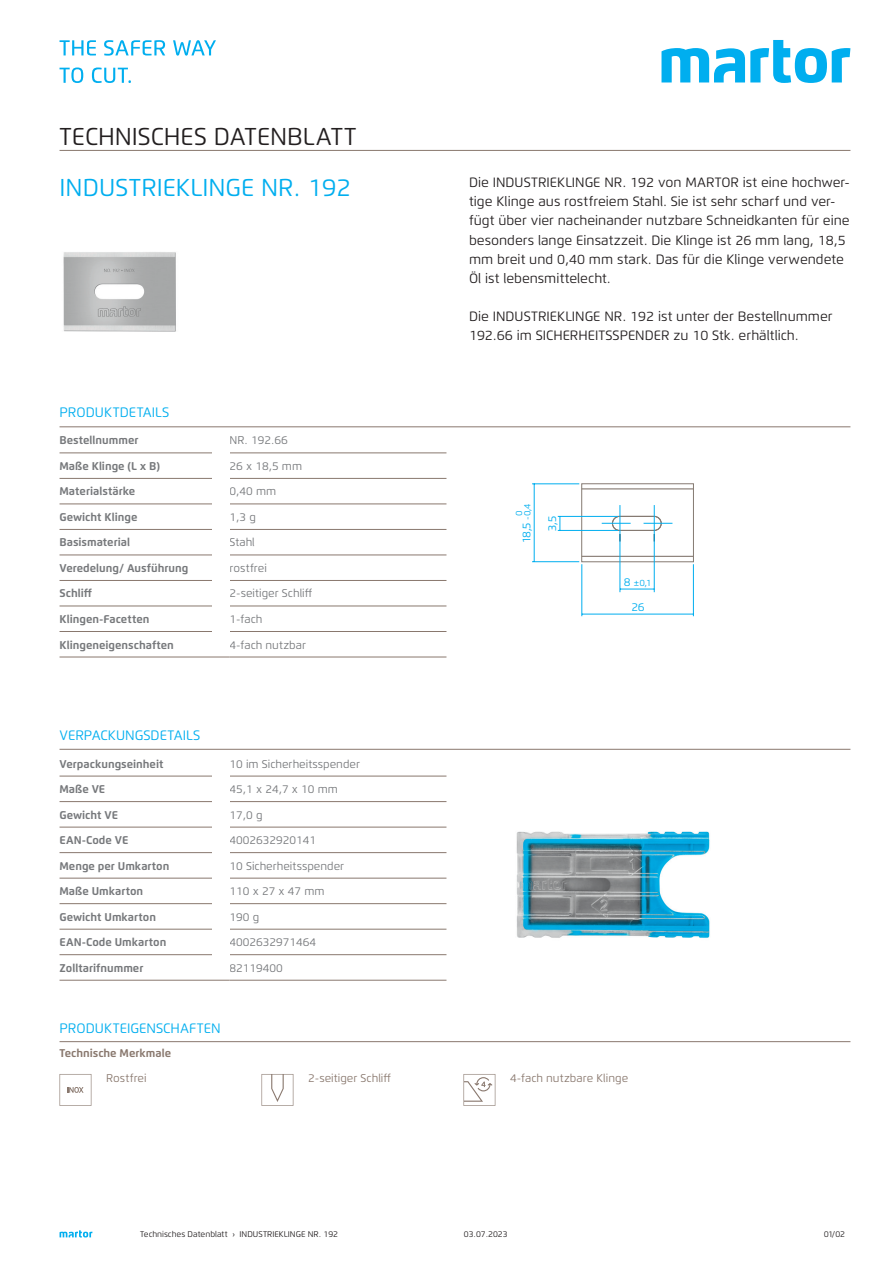
<style>
.page{position:relative;width:893px;height:1263px;background:#fff}
.page>*{position:absolute;margin:0;border:0;box-sizing:border-box;transform-origin:0 0}
.t1{font:24.3px "Flexo";color:#00aeef}
.t2{font:24.3px "Flexo";color:#231f20}
.t3{font:13.65px "Flexo";color:#00aeef}
.t4{font:13.5px/19.2px "Flexo";color:#231f20}
.t5{font:700 11.25px "Flexo";color:#76787b}
.t6{font:11.25px "Flexo";color:#76787b}
.t7{font:11.25px "Flexo";color:#89786e}
.t8{font:700 11.25px "Flexo";color:#89786e}
.t9{font:11.25px "Flexo";color:#00aeef}
.t10{font:9px "Flexo";color:#00aeef}
.t11{font:8.25px "Flexo";color:#231f20}
.s1{font-size:9px}
.s2{font-size:11.25px}
</style>
<div class="page">
<svg style="left:60px;top:1230px;width:32px;height:7px"></svg>
<img style="left:63px;top:252px;width:113px;height:79px">
<hr style="left:60px;top:426px;width:790px;height:1px;background:#89786e">
<hr style="left:60px;top:150px;width:790px;height:1px;background:#89786e">
<svg style="left:661px;top:40px;width:189px;height:43px"></svg>
<svg style="left:60px;top:40px;width:36px;height:15px"></svg>
<svg style="left:104px;top:40px;width:61px;height:16px"></svg>
<svg style="left:173px;top:40px;width:43px;height:16px"></svg>
<svg style="left:60px;top:68px;width:23px;height:15px"></svg>
<svg style="left:92px;top:68px;width:39px;height:15px"></svg>
<hr style="left:230px;top:657px;width:216px;height:1px;background:#89786e">
<hr style="left:60px;top:657px;width:170px;height:1px;background:#89786e">
<hr style="left:230px;top:631px;width:216px;height:1px;background:#89786e">
<hr style="left:60px;top:631px;width:170px;height:1px;background:#89786e">
<hr style="left:230px;top:606px;width:216px;height:1px;background:#89786e">
<hr style="left:60px;top:606px;width:170px;height:1px;background:#89786e">
<hr style="left:230px;top:580px;width:216px;height:1px;background:#89786e">
<hr style="left:60px;top:580px;width:170px;height:1px;background:#89786e">
<hr style="left:230px;top:555px;width:216px;height:1px;background:#89786e">
<hr style="left:60px;top:555px;width:170px;height:1px;background:#89786e">
<hr style="left:230px;top:529px;width:216px;height:1px;background:#89786e">
<hr style="left:60px;top:529px;width:170px;height:1px;background:#89786e">
<hr style="left:230px;top:503px;width:216px;height:1px;background:#89786e">
<hr style="left:60px;top:503px;width:170px;height:1px;background:#89786e">
<hr style="left:230px;top:478px;width:216px;height:1px;background:#89786e">
<hr style="left:60px;top:478px;width:170px;height:1px;background:#89786e">
<hr style="left:230px;top:452px;width:216px;height:1px;background:#89786e">
<hr style="left:60px;top:452px;width:170px;height:1px;background:#89786e">
<div style="left:213px;top:429px;width:17px;height:220px;background:#fff"></div>
<hr style="left:619px;top:505px;width:1px;height:87px;background:#00aeef">
<hr style="left:654px;top:505px;width:1px;height:87px;background:#00aeef">
<hr style="left:620px;top:589px;width:34px;height:1px;background:#00aeef">
<hr style="left:693px;top:564px;width:1px;height:52px;background:#00aeef">
<hr style="left:581px;top:564px;width:1px;height:52px;background:#00aeef">
<hr style="left:582px;top:614px;width:111px;height:1px;background:#00aeef">
<hr style="left:532px;top:483px;width:47px;height:1px;background:#00aeef">
<hr style="left:532px;top:561px;width:47px;height:1px;background:#00aeef">
<hr style="left:534px;top:484px;width:1px;height:78px;background:#00aeef">
<hr style="left:558px;top:516px;width:60px;height:1px;background:#00aeef">
<hr style="left:558px;top:530px;width:60px;height:1px;background:#00aeef">
<svg style="left:560px;top:517px;width:1px;height:13px"></svg>
<svg style="left:581px;top:483px;width:113px;height:79px"></svg>
<img style="left:516px;top:831px;width:194px;height:107px">
<hr style="left:60px;top:749px;width:790px;height:1px;background:#89786e">
<hr style="left:230px;top:980px;width:216px;height:1px;background:#89786e">
<hr style="left:60px;top:980px;width:170px;height:1px;background:#89786e">
<hr style="left:230px;top:954px;width:216px;height:1px;background:#89786e">
<hr style="left:60px;top:954px;width:170px;height:1px;background:#89786e">
<hr style="left:230px;top:929px;width:216px;height:1px;background:#89786e">
<hr style="left:60px;top:929px;width:170px;height:1px;background:#89786e">
<hr style="left:230px;top:903px;width:216px;height:1px;background:#89786e">
<hr style="left:60px;top:903px;width:170px;height:1px;background:#89786e">
<hr style="left:230px;top:878px;width:216px;height:1px;background:#89786e">
<hr style="left:60px;top:878px;width:170px;height:1px;background:#89786e">
<hr style="left:230px;top:852px;width:216px;height:1px;background:#89786e">
<hr style="left:60px;top:852px;width:170px;height:1px;background:#89786e">
<hr style="left:230px;top:827px;width:216px;height:1px;background:#89786e">
<hr style="left:60px;top:827px;width:170px;height:1px;background:#89786e">
<hr style="left:230px;top:801px;width:216px;height:1px;background:#89786e">
<hr style="left:60px;top:801px;width:170px;height:1px;background:#89786e">
<hr style="left:230px;top:776px;width:216px;height:1px;background:#89786e">
<hr style="left:60px;top:776px;width:170px;height:1px;background:#89786e">
<div style="left:213px;top:752px;width:17px;height:220px;background:#fff"></div>
<hr style="left:60px;top:1041px;width:790px;height:1px;background:#89786e">
<svg style="left:60px;top:1074px;width:31px;height:32px"></svg>
<svg style="left:261px;top:1074px;width:32px;height:32px"></svg>
<svg style="left:463px;top:1074px;width:32px;height:32px"></svg>
<h1 class="t2" style="left:60px;top:121px;width:298px">TECHNISCHES DATENBLATT</h1>
<h1 class="t1" style="left:60px;top:172px;width:293px">INDUSTRIEKLINGE NR. 192</h1>
<p class="t3" style="left:60px;top:404px;width:111px">PRODUKTDETAILS</p>
<p class="t5" style="left:60px;top:434px;width:80px">Bestellnummer</p>
<p class="t6" style="left:230px;top:434px;width:60px">NR. 192.66</p>
<p class="t5" style="left:60px;top:459px;width:102px">Maße Klinge (L x B)</p>
<p class="t6" style="left:230px;top:459px;width:74px">26 x 18,5 mm</p>
<p class="t5" style="left:60px;top:485px;width:77px">Materialstärke</p>
<p class="t6" style="left:230px;top:485px;width:48px">0,40 mm</p>
<p class="t5" style="left:60px;top:510px;width:79px">Gewicht Klinge</p>
<p class="t6" style="left:230px;top:510px;width:28px">1,3 g</p>
<p class="t5" style="left:60px;top:536px;width:72px">Basismaterial</p>
<p class="t6" style="left:230px;top:536px;width:27px">Stahl</p>
<p class="t5" style="left:60px;top:561px;width:130px">Veredelung/ Ausführung</p>
<p class="t6" style="left:230px;top:561px;width:39px">rostfrei</p>
<p class="t5" style="left:60px;top:587px;width:34px">Schliff</p>
<p class="t6" style="left:230px;top:587px;width:84px">2-seitiger Schliff</p>
<p class="t5" style="left:60px;top:612px;width:91px">Klingen-Facetten</p>
<p class="t6" style="left:230px;top:612px;width:34px">1-fach</p>
<p class="t5" style="left:60px;top:638px;width:116px">Klingeneigenschaften</p>
<p class="t6" style="left:230px;top:638px;width:78px">4-fach nutzbar</p>
<p class="t3" style="left:60px;top:727px;width:142px">VERPACKUNGSDETAILS</p>
<p class="t5" style="left:60px;top:757px;width:105px">Verpackungseinheit</p>
<p class="t6" style="left:230px;top:757px;width:132px">10 im Sicherheitsspender</p>
<p class="t5" style="left:60px;top:782px;width:47px">Maße VE</p>
<p class="t6" style="left:230px;top:782px;width:110px">45,1 x 24,7 x 10 mm</p>
<p class="t5" style="left:60px;top:808px;width:60px">Gewicht VE</p>
<p class="t6" style="left:230px;top:808px;width:35px">17,0 g</p>
<p class="t5" style="left:60px;top:833px;width:70px">EAN-Code VE</p>
<p class="t6" style="left:230px;top:833px;width:88px">4002632920141</p>
<p class="t5" style="left:60px;top:859px;width:111px">Menge per Umkarton</p>
<p class="t6" style="left:230px;top:859px;width:116px">10 Sicherheitsspender</p>
<p class="t5" style="left:60px;top:884px;width:85px">Maße Umkarton</p>
<p class="t6" style="left:230px;top:884px;width:97px">110 x 27 x 47 mm</p>
<p class="t5" style="left:60px;top:910px;width:98px">Gewicht Umkarton</p>
<p class="t6" style="left:230px;top:910px;width:31px">190 g</p>
<p class="t5" style="left:60px;top:935px;width:108px">EAN-Code Umkarton</p>
<p class="t6" style="left:230px;top:935px;width:88px">4002632971464</p>
<p class="t5" style="left:60px;top:961px;width:85px">Zolltarifnummer</p>
<p class="t6" style="left:230px;top:961px;width:55px">82119400</p>
<p class="t4" style="left:469px;top:173px;width:382px">Die INDUSTRIEKLINGE NR. 192 von MARTOR ist eine hochwer&shy;tige Klinge aus rostfreiem Stahl. Sie ist sehr scharf und ver&shy;fügt über vier nacheinander nutzbare Schneidkanten für eine besonders lange Einsatzzeit. Die Klinge ist 26 mm lang, 18,5 mm breit und 0,40 mm stark. Das für die Klinge verwendete Öl ist lebensmittelecht.</p>
<p class="t4" style="left:469px;top:307px;width:365px">Die INDUSTRIEKLINGE NR. 192 ist unter der Bestellnummer<br>192.66 im SICHERHEITSSPENDER zu 10 Stk. erhältlich.</p>
<p class="t9" style="left:520px;top:542px;width:40px;rotate:-90deg">18,5 <span class="s1">-0,4</span></p>
<p class="t10" style="left:514px;top:516px;width:7px;rotate:-90deg">0</p>
<p class="t9" style="left:546px;top:531px;width:16px;rotate:-90deg">3,5</p>
<p class="t10" style="left:624px;top:577px;width:28px"><span class="s2">8</span> ±0,1</p>
<p class="t9" style="left:632px;top:600px;width:14px">26</p>
<p class="t3" style="left:60px;top:1020px;width:163px">PRODUKTEIGENSCHAFTEN</p>
<p class="t8" style="left:60px;top:1046px;width:113px">Technische Merkmale</p>
<p class="t7" style="left:106px;top:1071px;width:42px">Rostfrei</p>
<p class="t7" style="left:308px;top:1071px;width:84px">2-seitiger Schliff</p>
<p class="t7" style="left:510px;top:1071px;width:119px">4-fach nutzbare Klinge</p>
<p class="t11" style="left:140px;top:1229px;width:199px">Technisches Datenblatt › INDUSTRIEKLINGE NR. 192</p>
<p class="t11" style="left:464px;top:1229px;width:45px">03.07.2023</p>
<p class="t11" style="left:824px;top:1230px;width:23px">01/02</p>
</div>
